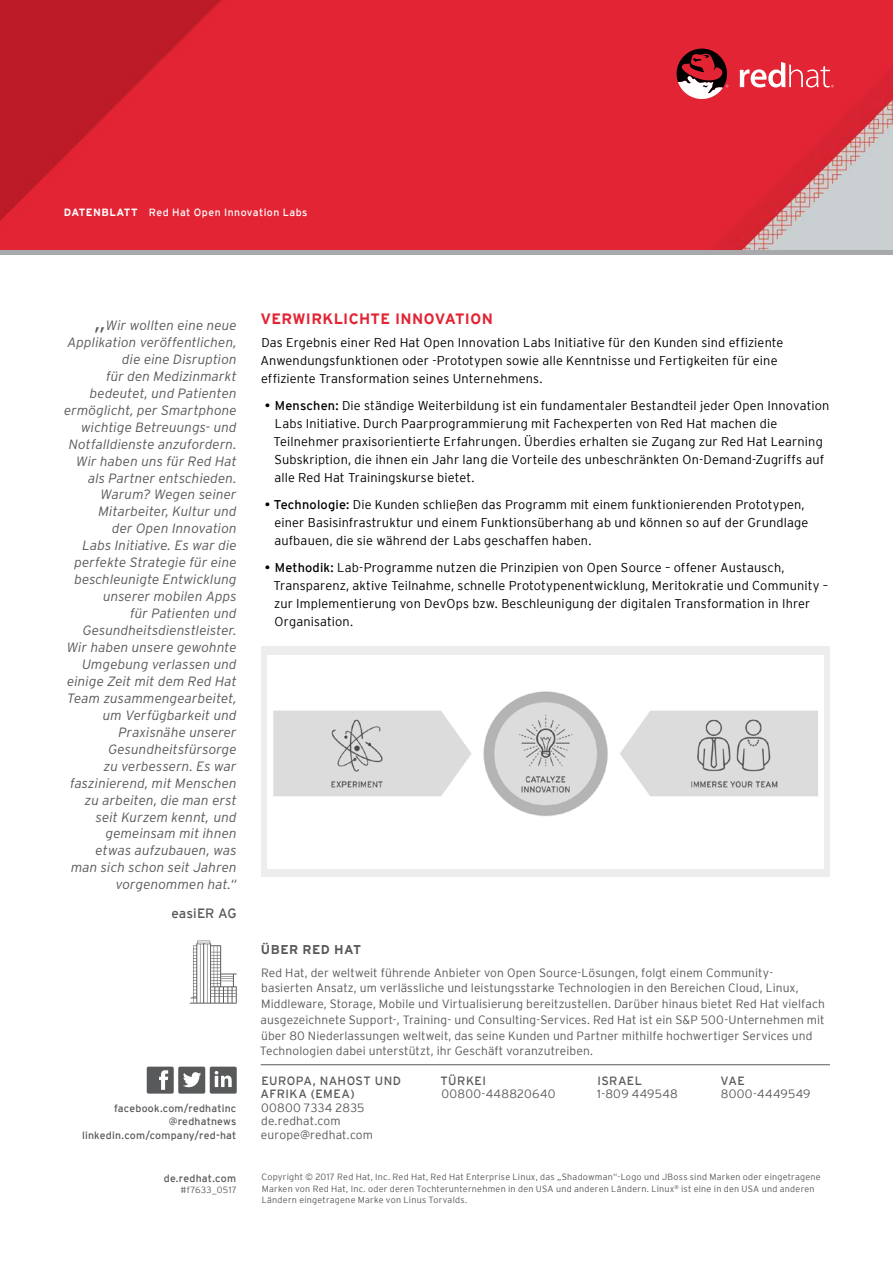
<style>
.page{position:relative;width:893px;height:1263px;background:#fff}
.page>*{position:absolute;margin:0;border:0;box-sizing:border-box;transform-origin:0 0}
.t1{font:700 15px "Interstate";letter-spacing:.02em;color:#e22434}
.t2{font:italic 300 13.5px/17px "Interstate";letter-spacing:.005em;color:#58595b;text-align:right}
.t3{font:13.5px "Interstate";letter-spacing:.005em;color:#58595b}
.t4{font:300 12.75px/18px "Interstate";letter-spacing:.01em;color:#000}
.t5{font:700 12.75px "Interstate";letter-spacing:.03em;color:#58595b}
.t6{font:300 12px/15.8px "Interstate";letter-spacing:.01em;color:#58595b}
.t7{font:12px/13.5px "Interstate";letter-spacing:.035em;color:#58595b}
.t8{font:300 12px "Interstate";letter-spacing:.03em;color:#58595b}
.t9{font:10.5px/13.5px "Interstate";letter-spacing:.02em;color:#58595b;text-align:right}
.t10{font:10.5px "Interstate";letter-spacing:.045em;color:#fff}
.t11{font:300 9px/11.2px "Interstate";letter-spacing:.025em;color:#58595b}
.s1{font-weight:700}
.s2{font-size:24px}
.s3{font-weight:400}
</style>
<div class="page">
<img style="left:0;top:0;width:893px;height:250px">
<hr style="left:261px;top:1064px;width:569px;height:1px;background:#58595b">
<svg style="left:147px;top:1067px;width:90px;height:27px"></svg>
<svg style="left:190px;top:941px;width:47px;height:63px"></svg>
<div style="left:261px;top:646px;width:569px;height:231px;background:#ededee"></div>
<img style="left:267px;top:655px;width:557px;height:213px">
<svg style="left:740px;top:62px;width:94px;height:25px"></svg>
<svg style="left:677px;top:49px;width:51px;height:50px"></svg>
<div style="left:0;top:250px;width:893px;height:5px;background:#a7a9ac"></div>
<p class="t10" style="left:64px;top:206px;width:245px"><span class="s1">DATENBLATT</span> Red Hat Open Innovation Labs</p>
<p class="t2" style="left:64px;top:317px;width:174px"><span class="s2">„</span>Wir wollten eine neue<br>Applikation veröffentlichen, die eine Disruption<br>für den Medizinmarkt bedeutet, und Patienten ermöglicht, per Smartphone wichtige Betreuungs- und<br>Notfalldienste anzufordern.<br>Wir haben uns für Red Hat als Partner entschieden.<br>Warum? Wegen seiner<br>Mitarbeiter, Kultur und<br>der Open Innovation<br>Labs Initiative. Es war die perfekte Strategie für eine beschleunigte Entwicklung unserer mobilen Apps<br>für Patienten und<br>Gesundheitsdienstleister.<br>Wir haben unsere gewohnte<br>Umgebung verlassen und einige Zeit mit dem Red Hat<br>Team zusammengearbeitet, um Verfügbarkeit und<br>Praxisnähe unserer<br>Gesundheitsfürsorge<br>zu verbessern. Es war faszinierend, mit Menschen zu arbeiten, die man erst seit Kurzem kennt, und gemeinsam mit ihnen<br>etwas aufzubauen, was<br>man sich schon seit Jahren vorgenommen hat.“</p>
<p class="t3" style="left:171px;top:906px;width:67px">easiER AG</p>
<p class="t9" style="left:82px;top:1101px;width:156px">facebook.com/redhatinc @redhatnews linkedin.com/company/red-hat</p>
<p class="t9" style="left:164px;top:1171px;width:74px">de.redhat.com</p>
<p class="t11" style="left:180px;top:1184px;width:58px">#f7633_0517</p>
<p class="t1" style="left:260px;top:310px;width:234px">VERWIRKLICHTE INNOVATION</p>
<p class="t4" style="left:260px;top:333px;width:525px">Das Ergebnis einer Red Hat Open Innovation Labs Initiative für den Kunden sind effiziente<br>Anwendungsfunktionen oder -Prototypen sowie alle Kenntnisse und Fertigkeiten für eine effiziente Transformation seines Unternehmens.</p>
<p class="t4" style="left:273px;top:396px;width:557px;text-indent:-9px"><span class="s3">• Menschen:</span> Die ständige Weiterbildung ist ein fundamentaler Bestandteil jeder Open Innovation Labs Initiative. Durch Paarprogrammierung mit Fachexperten von Red Hat machen die Teilnehmer praxisorientierte Erfahrungen. Überdies erhalten sie Zugang zur Red Hat Learning Subskription, die ihnen ein Jahr lang die Vorteile des unbeschränkten On-Demand-Zugriffs auf alle Red Hat Trainingskurse bietet.</p>
<p class="t4" style="left:274px;top:495px;width:536px;text-indent:-10px"><span class="s3">• Technologie:</span> Die Kunden schließen das Programm mit einem funktionierenden Prototypen, einer Basisinfrastruktur und einem Funktionsüberhang ab und können so auf der Grundlage aufbauen, die sie während der Labs geschaffen haben.</p>
<p class="t4" style="left:273px;top:558px;width:556px;text-indent:-9px"><span class="s3">• Methodik:</span> Lab-Programme nutzen die Prinzipien von Open Source – offener Austausch, Transparenz, aktive Teilnahme, schnelle Prototypenentwicklung, Meritokratie und Community – zur Implementierung von DevOps bzw. Beschleunigung der digitalen Transformation in Ihrer Organisation.</p>
<p class="t5" style="left:261px;top:942px;width:102px">ÜBER RED HAT</p>
<p class="t6" style="left:260px;top:964px;width:567px">Red Hat, der weltweit führende Anbieter von Open Source-Lösungen, folgt einem Community&shy;basierten Ansatz, um verlässliche und leistungsstarke Technologien in den Bereichen Cloud, Linux, Middleware, Storage, Mobile und Virtualisierung bereitzustellen. Darüber hinaus bietet Red Hat vielfach ausgezeichnete Support-, Training- und Consulting-Services. Red Hat ist ein S&amp;P 500-Unternehmen mit über 80 Niederlassungen weltweit, das seine Kunden und Partner mithilfe hochwertiger Services und Technologien dabei unterstützt, ihr Geschäft voranzutreiben.</p>
<p class="t7" style="left:720px;top:1073px;width:26px">VAE</p>
<p class="t6" style="left:721px;top:1086px;width:91px">8000-4449549</p>
<p class="t7" style="left:441px;top:1073px;width:47px">TÜRKEI</p>
<p class="t6" style="left:441px;top:1086px;width:116px">00800-448820640</p>
<p class="t7" style="left:260px;top:1073px;width:142px">EUROPA, NAHOST UND<br>AFRIKA (EMEA)</p>
<p class="t6" style="left:261px;top:1100px;width:114px;line-height:13.5px">00800 7334 2835 de.redhat.com europe@redhat.com</p>
<p class="t7" style="left:597px;top:1073px;width:46px">ISRAEL</p>
<p class="t8" style="left:597px;top:1087px;width:82px">1-809 449548</p>
<p class="t11" style="left:262px;top:1171px;width:561px">Copyright © 2017 Red Hat, Inc. Red Hat, Red Hat Enterprise Linux, das „Shadowman“-Logo und JBoss sind Marken oder eingetragene<br>Marken von Red Hat, Inc. oder deren Tochterunternehmen in den USA und anderen Ländern. Linux<sup>®</sup> ist eine in den USA und anderen<br>Ländern eingetragene Marke von Linus Torvalds.</p>
</div>
